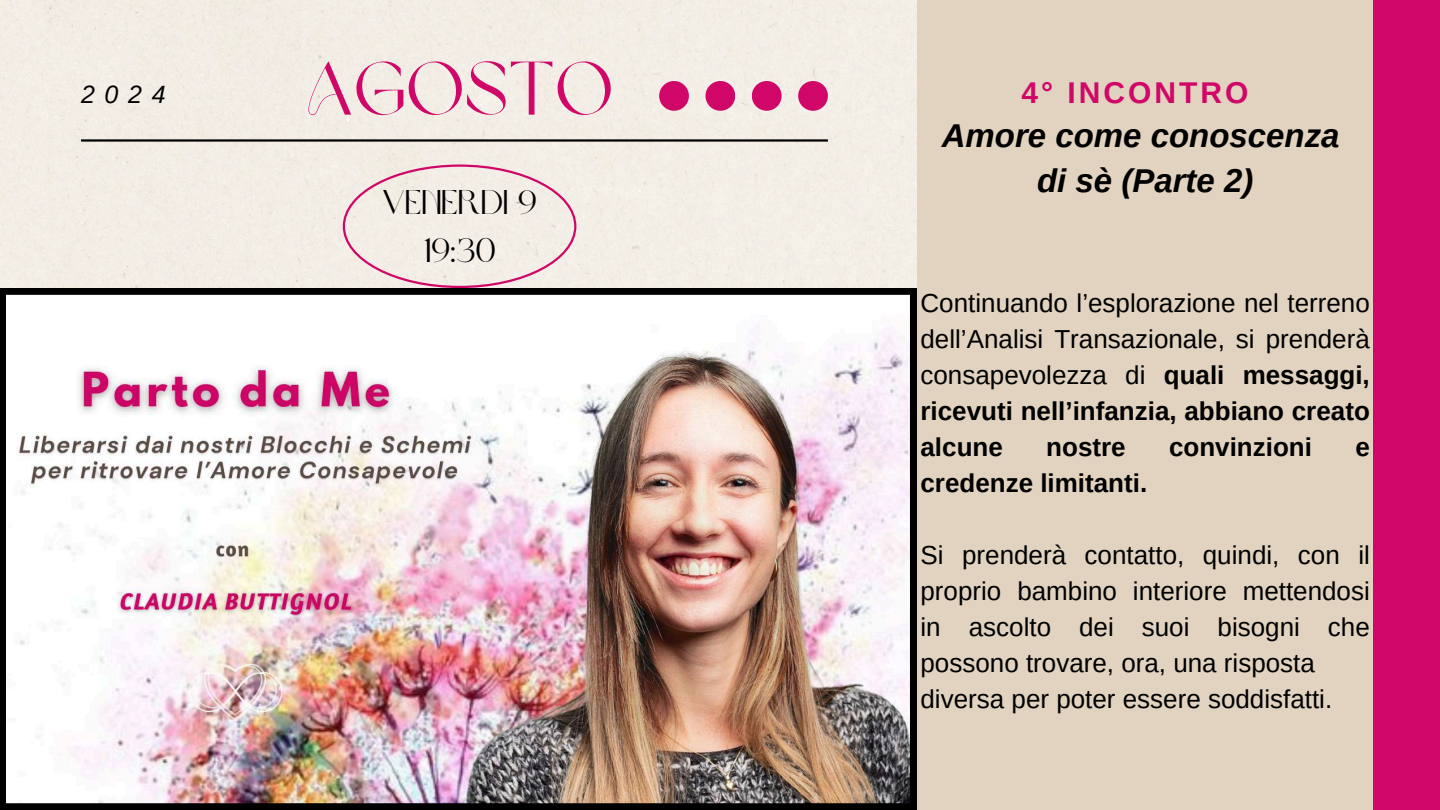
<style>
.page{position:relative;width:1440px;height:810px;background:#fff}
.page>*{position:absolute;margin:0;border:0;box-sizing:border-box;transform-origin:0 0}
.t1{font:75px "Brown Sugar";color:#d00768}
.t2{font:34px/47.2px "Brown Sugar";color:#000;text-align:center}
.t3{font:italic 700 33px/45.8px "Arimo";color:#000;text-align:center}
.t4{font:700 30px "Arimo";letter-spacing:.1em;color:#d00768}
.t5{font:26px/36px "Arimo";color:#000;text-align:justify}
.t6{font:700 26px "Arimo";color:#000}
.t7{font:italic 25px "Arimo";color:#000}
.s1{font-weight:700}
</style>
<div class="page">
<div style="left:0;top:0;width:1374px;height:810px;background:#f2eee7"></div>
<div style="left:343px;top:164px;width:233px;height:124px;background:#f2eee7"></div>
<div style="left:918px;top:0;width:455px;height:810px;background:#e1d3bf"></div>
<hr style="left:81px;top:139px;width:747px;height:3px;background:#000">
<div style="left:798px;top:81px;width:30px;height:30px;background:#d00768;border-radius:50%"></div>
<div style="left:752px;top:81px;width:30px;height:30px;background:#d00768;border-radius:50%"></div>
<div style="left:705px;top:81px;width:30px;height:30px;background:#d00768;border-radius:50%"></div>
<div style="left:659px;top:81px;width:30px;height:30px;background:#d00768;border-radius:50%"></div>
<div style="left:1374px;top:0;width:66px;height:810px;background:#d00768"></div>
<img style="left:0;top:288px;width:916px;height:522px">
<p class="t7" style="left:81px;top:81px;width:86px">2024</p>
<h1 class="t1" style="left:306px;top:58px;width:309px">AGOSTO</h1>
<h2 class="t2" style="left:382px;top:182px;width:156px">VENERDI 9<br>19:30</h2>
<p class="t4" style="left:1021px;top:75px;width:228px">4° INCONTRO</p>
<p class="t3" style="left:942px;top:112px;width:399px">Amore come conoscenza di sè (Parte 2)</p>
<p class="t5" style="left:921px;top:285px;width:451px">Continuando l’esplorazione nel terreno dell’Analisi Transazionale, si prenderà consapevolezza di <span class="s1">quali messaggi, ricevuti nell’infanzia, abbiano creato alcune</span></p>
<p class="t6" style="left:1046px;top:433px;width:81px">nostre</p>
<p class="t6" style="left:1169px;top:433px;width:144px">convinzioni</p>
<p class="t6" style="left:1355px;top:433px;width:16px">e</p>
<p class="t6" style="left:921px;top:469px;width:228px">credenze limitanti.</p>
<p class="t5" style="left:921px;top:537px;width:451px;text-align:left">Si prenderà contatto, quindi, con il proprio bambino interiore mettendosi in ascolto dei suoi bisogni che possono trovare, ora, una risposta diversa per poter essere soddisfatti.</p>
</div>
